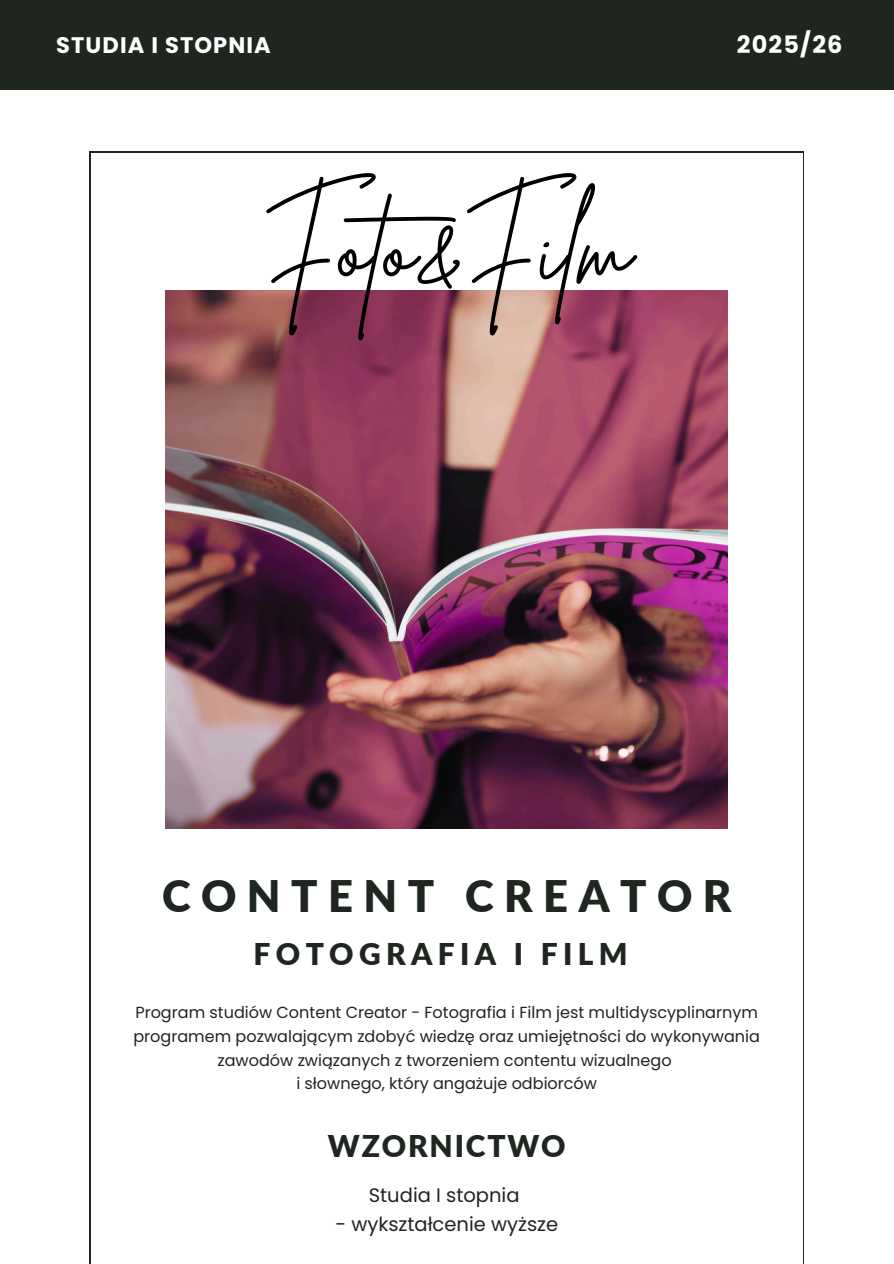
<style>
.page{position:relative;width:894px;height:1264px;background:#fff}
.page>*{position:absolute;margin:0;border:0;box-sizing:border-box;transform-origin:0 0}
.t1{font:99.9px "Brittany Signature";color:#000}
.t2{font:900 43.5px "Lato";letter-spacing:.24em;color:#1f2620}
.t3{font:900 30px "Lato";letter-spacing:.18em;color:#1f2620}
.t4{font:900 30px "Lato";letter-spacing:.06em;color:#1f2620}
.t5{font:700 24px "Poppins";letter-spacing:.05em;color:#fff}
.t6{font:700 22.5px "Poppins";letter-spacing:.05em;color:#fff}
.t7{font:19.5px "Poppins";color:#1f2620}
.t8{font:16.05px/23.7px "Poppins";color:#1f2620;text-align:center}
</style>
<div class="page">
<img style="left:166px;top:290px;width:561px;height:538px">
<div style="left:0;top:0;width:893px;height:89px;background:#1f2620"></div>
<p class="t6" style="left:56px;top:30px;width:216px">STUDIA I STOPNIA</p>
<h2 class="t5" style="left:736px;top:28px;width:107px">2025/26</h2>
<h3 class="t1" style="left:261px;top:183px;width:372px">Foto&amp;Film</h3>
<h4 class="t2" style="left:162px;top:868px;width:571px">CONTENT CREATOR</h4>
<h4 class="t3" style="left:253px;top:935px;width:375px">FOTOGRAFIA I FILM</h4>
<h1 class="t8" style="left:133px;top:1000px;width:628px">Program studiów Content Creator - Fotografia i Film jest multidyscyplinarnym programem pozwalającym zdobyć wiedzę oraz umiejętności do wykonywania zawodów związanych z tworzeniem contentu wizualnego</h1>
<p class="t8" style="left:296px;top:1071px;width:302px">i słownego, który angażuje odbiorców</p>
<p class="t4" style="left:328px;top:1127px;width:239px">WZORNICTWO</p>
<p class="t7" style="left:368px;top:1181px;width:152px">Studia I stopnia</p>
<p class="t7" style="left:335px;top:1210px;width:224px">- wykształcenie wyższe</p>
</div>
